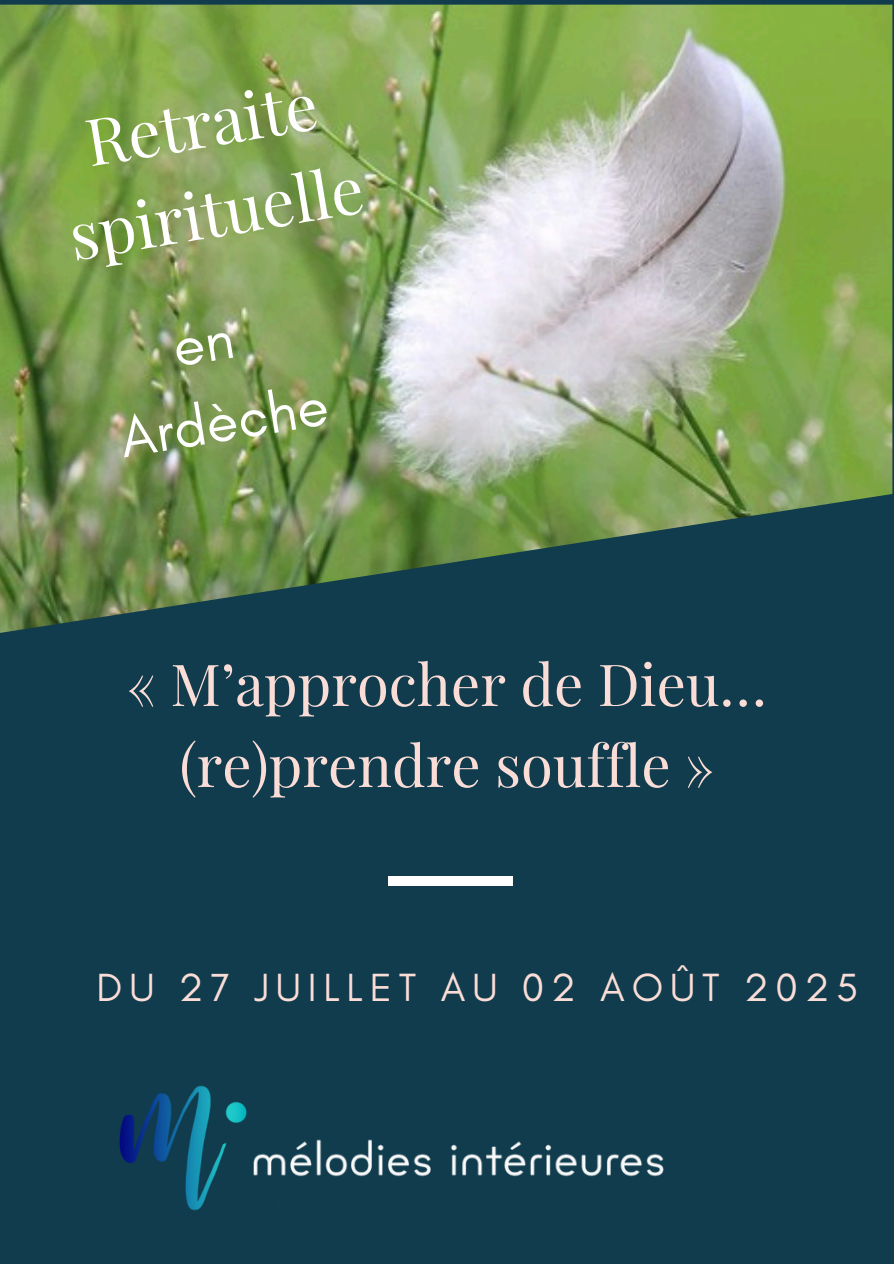
<style>
.page{position:relative;width:894px;height:1264px;background:#fff}
.page>*{position:absolute;margin:0;border:0;box-sizing:border-box;transform-origin:0 0}
.t1{font:64.8px/90px "Playfair Display";color:#fff;text-align:center}
.t2{font:57.9px/81px "Playfair Display";color:#fbddd7;text-align:center}
.t3{font:57.9px/81px "Glacial Indifference";color:#fff;text-align:center}
.t4{font:40.05px "Glacial Indifference";letter-spacing:.17em;color:#fbddd7}
</style>
<div class="page">
<div style="left:0;top:0;width:893px;height:1263px;background:#113c4d"></div>
<img style="left:0;top:5px;width:892px;height:628px">
<div style="left:388px;top:876px;width:125px;height:9px;background:#fff"></div>
<img style="left:119px;top:1085px;width:128px;height:78px">
<img style="left:154px;top:1134px;width:510px;height:77px">
<h2 class="t1" style="left:48px;top:100px;width:298px;rotate:-9deg">Retraite spirituelle</h2>
<h2 class="t3" style="left:101px;top:317px;width:211px;rotate:-9deg">en<br>Ardèche</h2>
<h1 class="t2" style="left:127px;top:641px;width:641px">« M’approcher de Dieu… (re)prendre souffle »</h1>
<p class="t4" style="left:97px;top:963px;width:762px">DU 27 JUILLET AU 02 AOÛT 2025</p>
</div>
